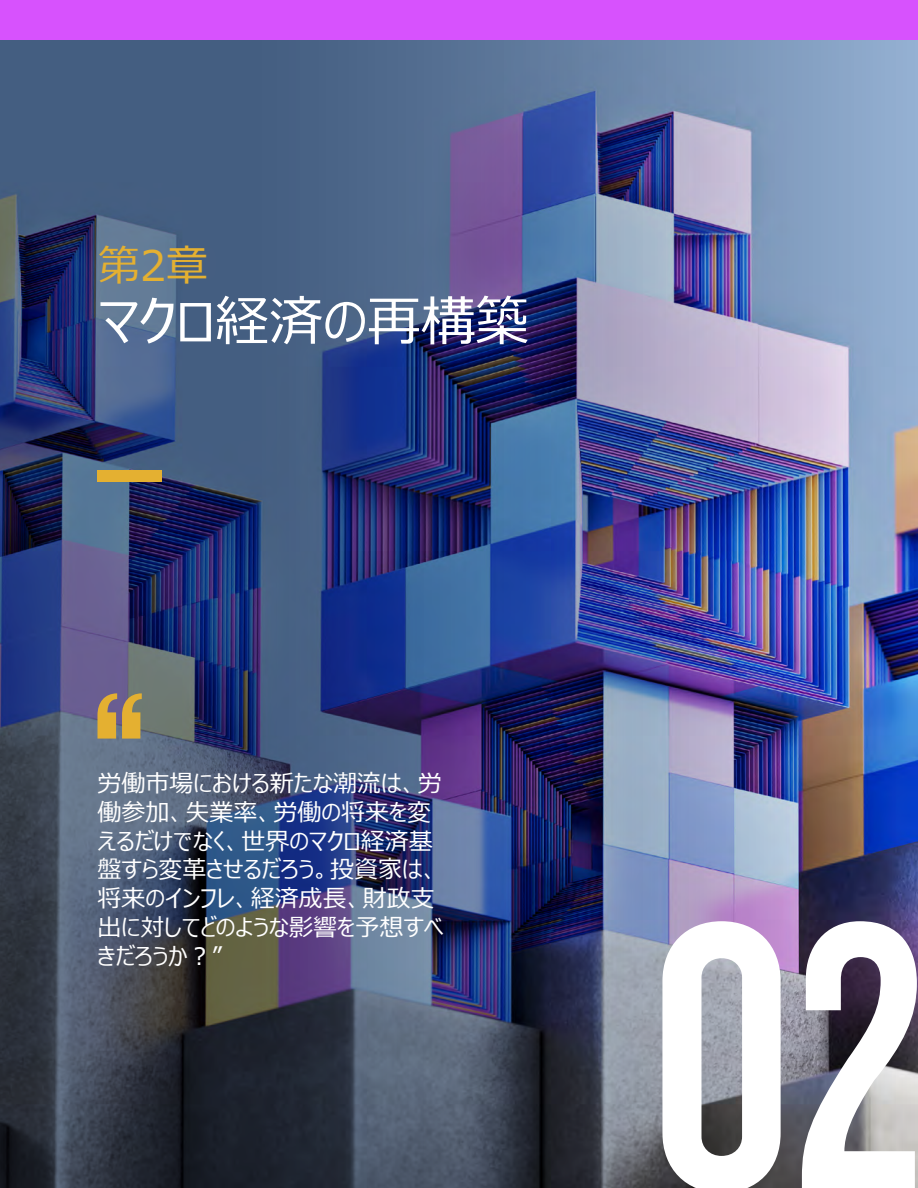
<style>
.page{position:relative;width:918px;height:1188px;background:#fff}
.page>*{position:absolute;margin:0;border:0;box-sizing:border-box;transform-origin:0 0}
.t1{font:393.75px "Knockout 48 Featherweight";color:#fff}
.t2{font:221.4px "Knockout 48 Featherweight";color:#e4b031}
.Chapter_Title{font:54px "Meiryo UI";color:#fff}
.Chapter_Title-2{font:42px "Meiryo UI";color:#e4b031}
.t3{font:24px/28.8px "Meiryo UI";color:#fff}
</style>
<div class="page">
<img style="left:0;top:39px;width:918px;height:1149px">
<div style="left:0;top:0;width:918px;height:39px;background:#d752fd"></div>
<div style="left:98px;top:470px;width:64px;height:11px;background:#e4b031"></div>
<p class="Chapter_Title-2" style="left:98px;top:237px;width:112px">第2章</p>
<p class="Chapter_Title" style="left:98px;top:284px;width:433px">マクロ経済の再構築</p>
<p class="t2" style="left:92px;top:633px;width:57px">“</p>
<p class="t3" style="left:98px;top:770px;width:347px">労働市場における新たな潮流は、労働参加、失業率、労働の将来を変えるだけでなく、世界のマクロ経済基盤すら変革させるだろう。投資家は、将来のインフレ、経済成長、財政支出に対してどのような影響を予想すべきだろうか︖”</p>
<p class="t1" style="left:649px;top:817px;width:277px">02</p>
</div>
